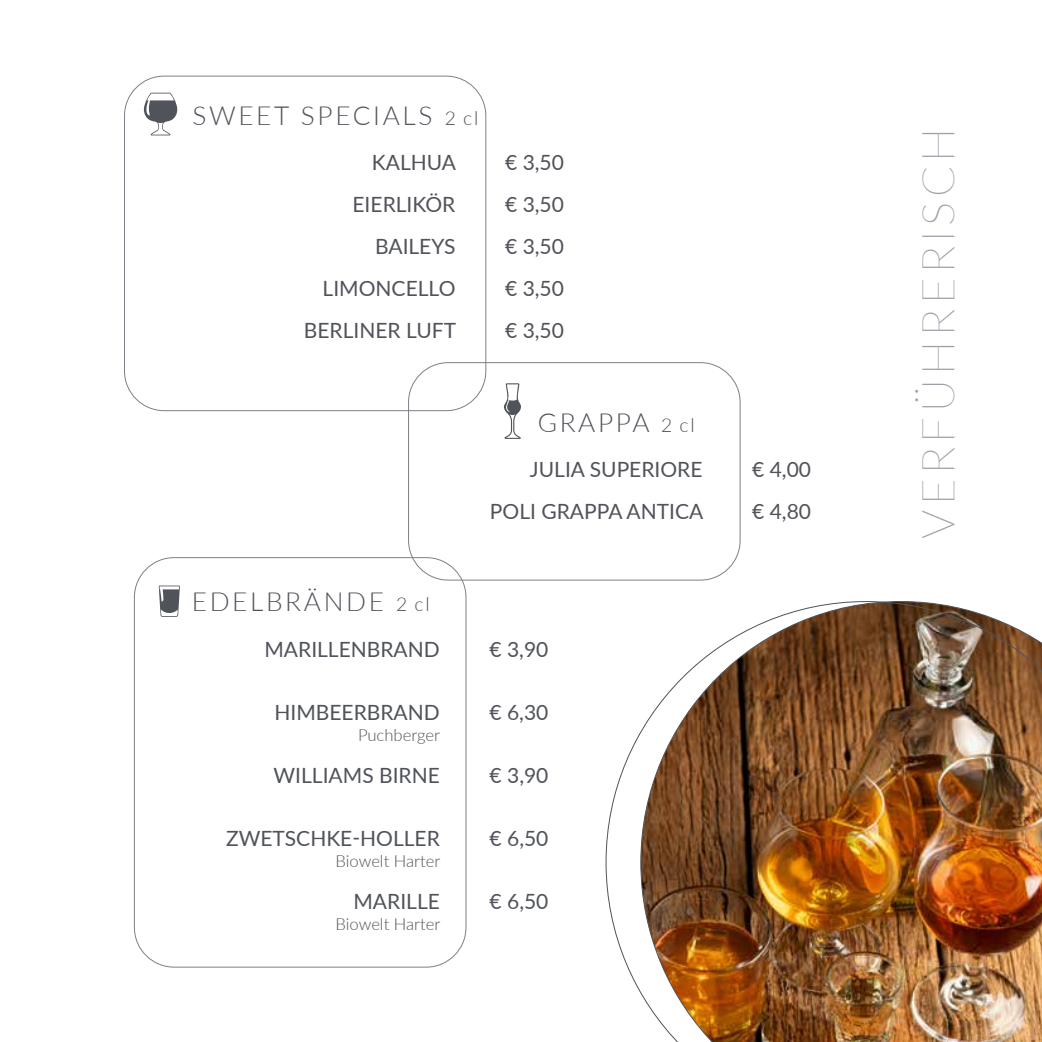
<style>
.page{position:relative;width:1042px;height:1042px;background:#fff}
.page>*{position:absolute;margin:0;border:0;box-sizing:border-box;transform-origin:0 0}
.t1{font:100 45.5px "Lato";letter-spacing:.1em;color:#a0a1a8}
.t2{font:300 26.25px "Lato";letter-spacing:.1em;color:#50535a}
.t3{font:21px "Lato";color:#50535a}
.t4{font:300 16.62px "Lato";color:#50535a}
.s1{font-size:19.25px}
</style>
<div class="page">
<img style="left:606px;top:601px;width:436px;height:441px">
<div style="left:408px;top:362px;width:332px;height:218px;border:1px solid #7e8087;border-radius:40px"></div>
<svg style="left:504px;top:383px;width:17px;height:56px"></svg>
<svg style="left:159px;top:585px;width:21px;height:32px"></svg>
<svg style="left:144px;top:93px;width:33px;height:42px"></svg>
<p class="t2" style="left:192px;top:97px;width:287px">SWEET SPECIALS <span class="s1">2 cl</span></p>
<p class="t3" style="left:372px;top:147px;width:86px">KALHUA</p>
<p class="t3" style="left:505px;top:147px;width:60px">€ 3,50</p>
<p class="t3" style="left:352px;top:189px;width:104px">EIERLIKÖR</p>
<p class="t3" style="left:505px;top:189px;width:60px">€ 3,50</p>
<p class="t3" style="left:375px;top:231px;width:82px">BAILEYS</p>
<p class="t3" style="left:505px;top:231px;width:60px">€ 3,50</p>
<p class="t3" style="left:323px;top:273px;width:134px">LIMONCELLO</p>
<p class="t3" style="left:505px;top:273px;width:60px">€ 3,50</p>
<p class="t3" style="left:304px;top:315px;width:154px">BERLINER LUFT</p>
<p class="t3" style="left:505px;top:315px;width:60px">€ 3,50</p>
<p class="t2" style="left:538px;top:404px;width:158px">GRAPPA <span class="s1">2 cl</span></p>
<p class="t3" style="left:530px;top:455px;width:174px">JULIA SUPERIORE</p>
<p class="t3" style="left:752px;top:455px;width:60px">€ 4,00</p>
<p class="t3" style="left:490px;top:497px;width:215px">POLI GRAPPA ANTICA</p>
<p class="t3" style="left:752px;top:497px;width:60px">€ 4,80</p>
<p class="t2" style="left:192px;top:584px;width:239px">EDELBRÄNDE <span class="s1">2 cl</span></p>
<p class="t3" style="left:264px;top:634px;width:177px">MARILLENBRAND</p>
<p class="t3" style="left:489px;top:634px;width:60px">€ 3,90</p>
<p class="t3" style="left:274px;top:697px;width:167px">HIMBEERBRAND</p>
<p class="t3" style="left:489px;top:697px;width:60px">€ 6,30</p>
<p class="t4" style="left:358px;top:723px;width:83px">Puchberger</p>
<p class="t3" style="left:274px;top:760px;width:168px">WILLIAMS BIRNE</p>
<p class="t3" style="left:489px;top:760px;width:60px">€ 3,90</p>
<p class="t3" style="left:226px;top:823px;width:215px">ZWETSCHKE-HOLLER</p>
<p class="t3" style="left:489px;top:823px;width:60px">€ 6,50</p>
<p class="t4" style="left:335px;top:849px;width:106px">Biowelt Harter</p>
<p class="t3" style="left:353px;top:886px;width:88px">MARILLE</p>
<p class="t3" style="left:489px;top:886px;width:60px">€ 6,50</p>
<p class="t4" style="left:335px;top:912px;width:106px">Biowelt Harter</p>
<h1 class="t1" style="left:907px;top:539px;width:413px;rotate:-90deg">VERFÜHRERISCH</h1>
</div>
